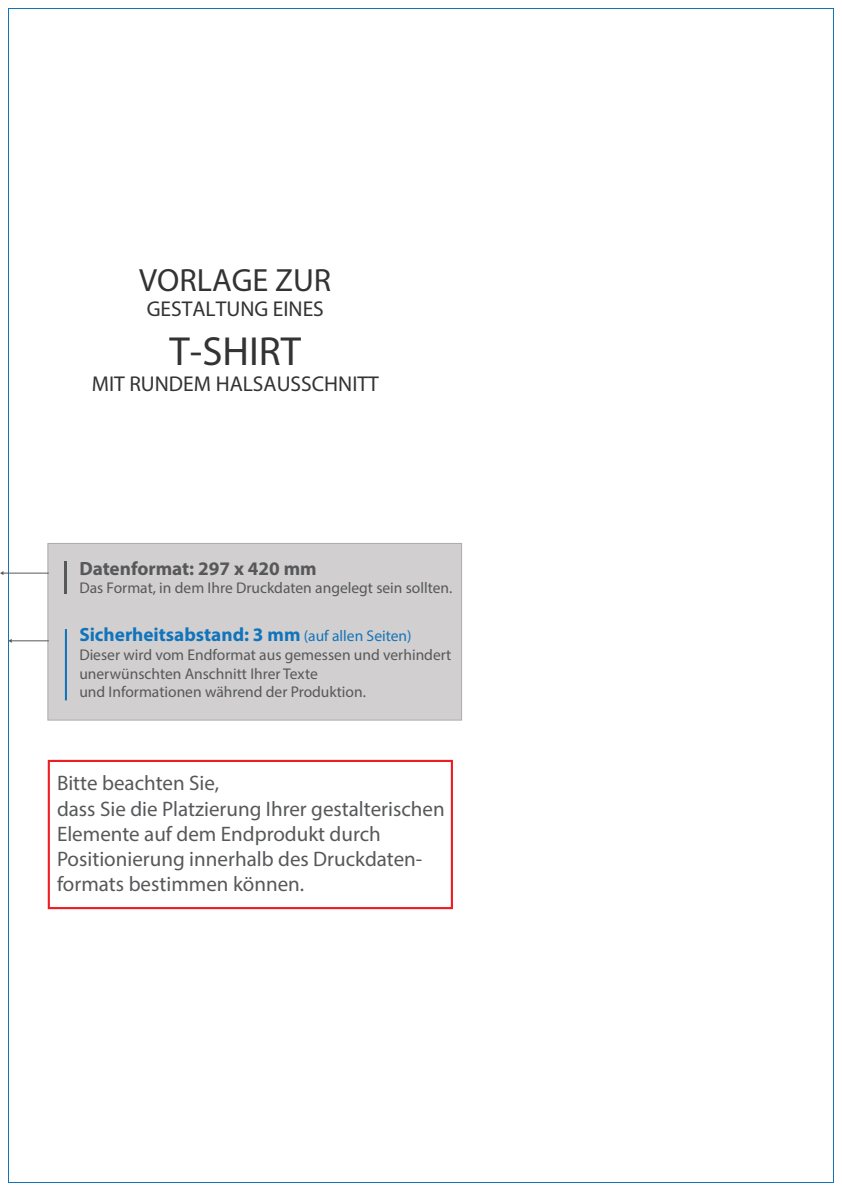
<style>
.page{position:relative;width:842px;height:1191px;background:#fff}
.page>*{position:absolute;margin:0;border:0;box-sizing:border-box;transform-origin:0 0}
.t1{font:40.8px "Myriad Pro";color:#323332}
.t2{font:32.2px "Myriad Pro";color:#323332}
.t3{font:21.5px "Myriad Pro";color:#323332}
.t4{font:21px/25.2px "Myriad Pro";color:#57585a}
.t5{font:700 19.2px "Myriad Pro";color:#1074bc}
.t6{font:700 19.2px "Myriad Pro";color:#57585a}
.t7{font:15.5px/18.6px "Myriad Pro";color:#57585a}
.s1{font-weight:400;font-size:15.5px;color:#1374bb}
</style>
<div class="page">
<div style="left:47px;top:543px;width:415px;height:177px;background:#d1cfcf"></div>
<hr style="left:65px;top:629px;width:2px;height:71px;background:#1074bc">
<hr style="left:65px;top:562px;width:2px;height:32px;background:#57585a">
<hr style="left:3px;top:572px;width:46px;height:1px;background:#57585a">
<hr style="left:11px;top:640px;width:38px;height:1px;background:#57585a">
<svg style="left:8px;top:639px;width:4px;height:4px"></svg>
<div style="left:48px;top:760px;width:405px;height:149px;border:2px solid #ee1d23"></div>
<h2 class="t2" style="left:139px;top:260px;width:193px">VORLAGE ZUR</h2>
<h3 class="t3" style="left:147px;top:296px;width:179px">GESTALTUNG EINES</h3>
<h1 class="t1" style="left:170px;top:326px;width:133px">T-SHIRT</h1>
<h3 class="t3" style="left:92px;top:370px;width:289px">MIT RUNDEM HALSAUSSCHNITT</h3>
<p class="t6" style="left:79px;top:556px;width:239px">Datenformat: 297 x 420 mm</p>
<p class="t7" style="left:79px;top:579px;width:375px">Das Format, in dem Ihre Druckdaten angelegt sein sollten.</p>
<p class="t5" style="left:79px;top:622px;width:334px">Sicherheitsabstand: 3 mm <span class="s1">(auf allen Seiten)</span></p>
<p class="t7" style="left:79px;top:645px;width:374px">Dieser wird vom Endformat aus gemessen und verhindert unerwünschten Anschnitt Ihrer Texte<br>und Informationen während der Produktion.</p>
<h3 class="t4" style="left:57px;top:770px;width:389px">Bitte beachten Sie,<br>dass Sie die Platzierung Ihrer gestalterischen Elemente auf dem Endprodukt durch Positionierung innerhalb des Druckdaten&shy;formats bestimmen können.</h3>
</div>
